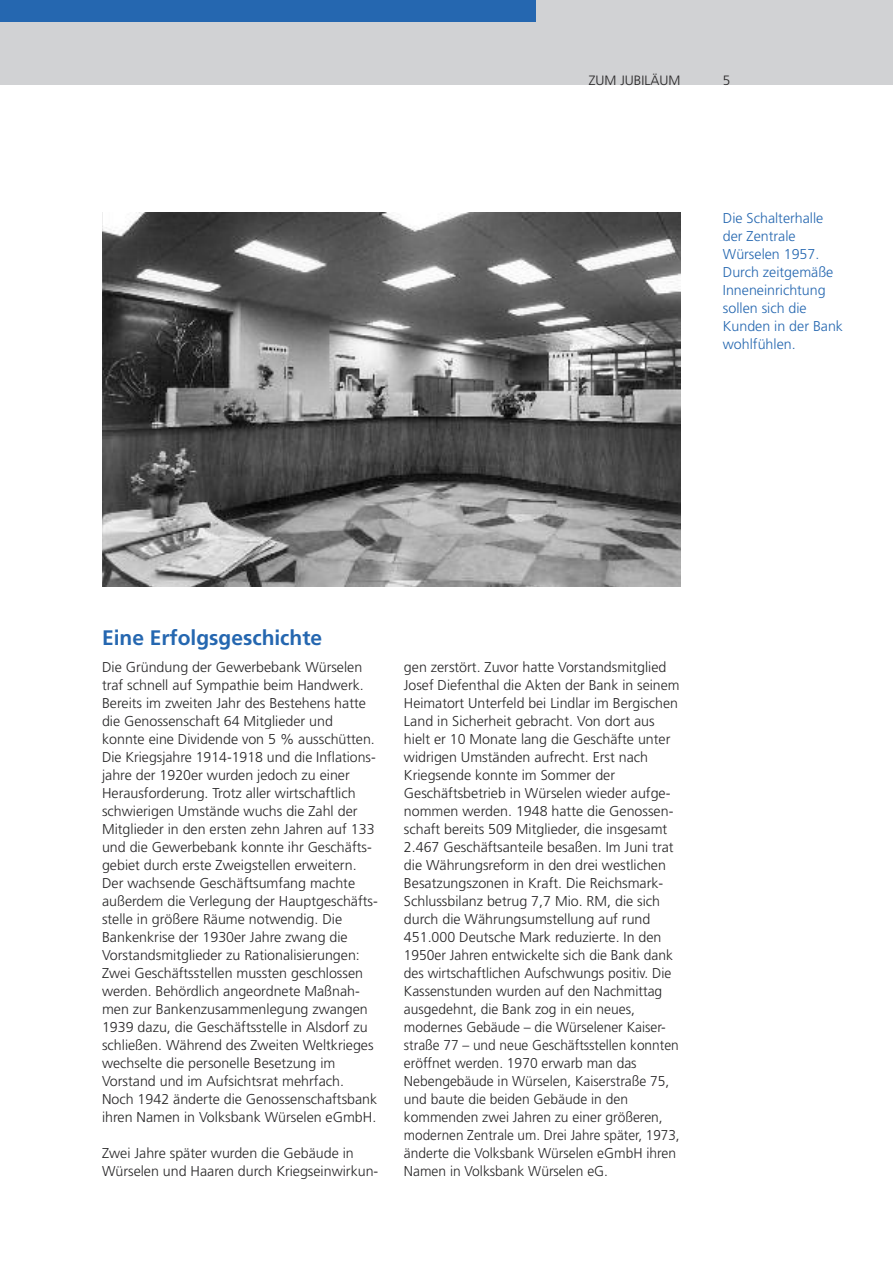
<style>
.page{position:relative;width:893px;height:1263px;background:#fff}
.page>*{position:absolute;margin:0;border:0;box-sizing:border-box;transform-origin:0 0}
.t1{font:700 21px "Frutiger";color:#2567b0}
.t2{font:300 14.25px/18px "Frutiger";color:#272627}
.t3{font:300 14.25px/18px "Frutiger";color:#2567b0}
.t4{font:300 13.5px "Frutiger";color:#272627}
</style>
<div class="page">
<div style="left:0;top:0;width:893px;height:85px;background:#d1d2d4"></div>
<div style="left:0;top:0;width:536px;height:21px;background:#2567b0"></div>
<img style="left:102px;top:213px;width:578px;height:374px">
<p class="t4" style="left:589px;top:75px;width:93px">ZUM JUBILÄUM</p>
<p class="t4" style="left:723px;top:75px;width:9px">5</p>
<p class="t3" style="left:723px;top:210px;width:122px">Die Schalterhalle der Zentrale<br>Würselen 1957.<br>Durch zeitgemäße<br>Inneneinrichtung sollen sich die<br>Kunden in der Bank wohlfühlen.</p>
<h1 class="t1" style="left:102px;top:629px;width:222px">Eine Erfolgsgeschichte</h1>
<p class="t2" style="left:102px;top:659px;width:277px">Die Gründung der Gewerbebank Würselen traf schnell auf Sympathie beim Handwerk.<br>Bereits im zweiten Jahr des Bestehens hatte die Genossenschaft 64 Mitglieder und konnte eine Dividende von 5 % ausschütten.<br>Die Kriegsjahre 1914-1918 und die Inflations&shy;jahre der 1920er wurden jedoch zu einer Herausforderung. Trotz aller wirtschaftlich schwierigen Umstände wuchs die Zahl der Mitglieder in den ersten zehn Jahren auf 133 und die Gewerbebank konnte ihr Geschäfts&shy;gebiet durch erste Zweigstellen erweitern.<br>Der wachsende Geschäftsumfang machte außerdem die Verlegung der Hauptgeschäfts&shy;stelle in größere Räume notwendig. Die Bankenkrise der 1930er Jahre zwang die Vorstandsmitglieder zu Rationalisierungen:<br>Zwei Geschäftsstellen mussten geschlossen werden. Behördlich angeordnete Maßnah&shy;men zur Bankenzusammenlegung zwangen 1939 dazu, die Geschäftsstelle in Alsdorf zu schließen. Während des Zweiten Weltkrieges wechselte die personelle Besetzung im Vorstand und im Aufsichtsrat mehrfach.<br>Noch 1942 änderte die Genossenschaftsbank ihren Namen in Volksbank Würselen eGmbH.</p>
<p class="t2" style="left:102px;top:1145px;width:278px">Zwei Jahre später wurden die Gebäude in<br>Würselen und Haaren durch Kriegseinwirkun-</p>
<p class="t2" style="left:404px;top:659px;width:277px">gen zerstört. Zuvor hatte Vorstandsmitglied Josef Diefenthal die Akten der Bank in seinem Heimatort Unterfeld bei Lindlar im Bergischen Land in Sicherheit gebracht. Von dort aus hielt er 10 Monate lang die Geschäfte unter widrigen Umständen aufrecht. Erst nach Kriegsende konnte im Sommer der Geschäftsbetrieb in Würselen wieder aufge&shy;nommen werden. 1948 hatte die Genossen&shy;schaft bereits 509 Mitglieder, die insgesamt 2.467 Geschäftsanteile besaßen. Im Juni trat die Währungsreform in den drei westlichen Besatzungszonen in Kraft. Die Reichsmark-Schlussbilanz betrug 7,7 Mio. RM, die sich durch die Währungsumstellung auf rund 451.000 Deutsche Mark reduzierte. In den 1950er Jahren entwickelte sich die Bank dank des wirtschaftlichen Aufschwungs positiv. Die Kassenstunden wurden auf den Nachmittag ausgedehnt, die Bank zog in ein neues, modernes Gebäude – die Würselener Kaiser&shy;straße 77 – und neue Geschäftsstellen konnten eröffnet werden. 1970 erwarb man das Nebengebäude in Würselen, Kaiserstraße 75, und baute die beiden Gebäude in den kommenden zwei Jahren zu einer größeren, modernen Zentrale um. Drei Jahre später, 1973, änderte die Volksbank Würselen eGmbH ihren Namen in Volksbank Würselen eG.</p>
</div>
